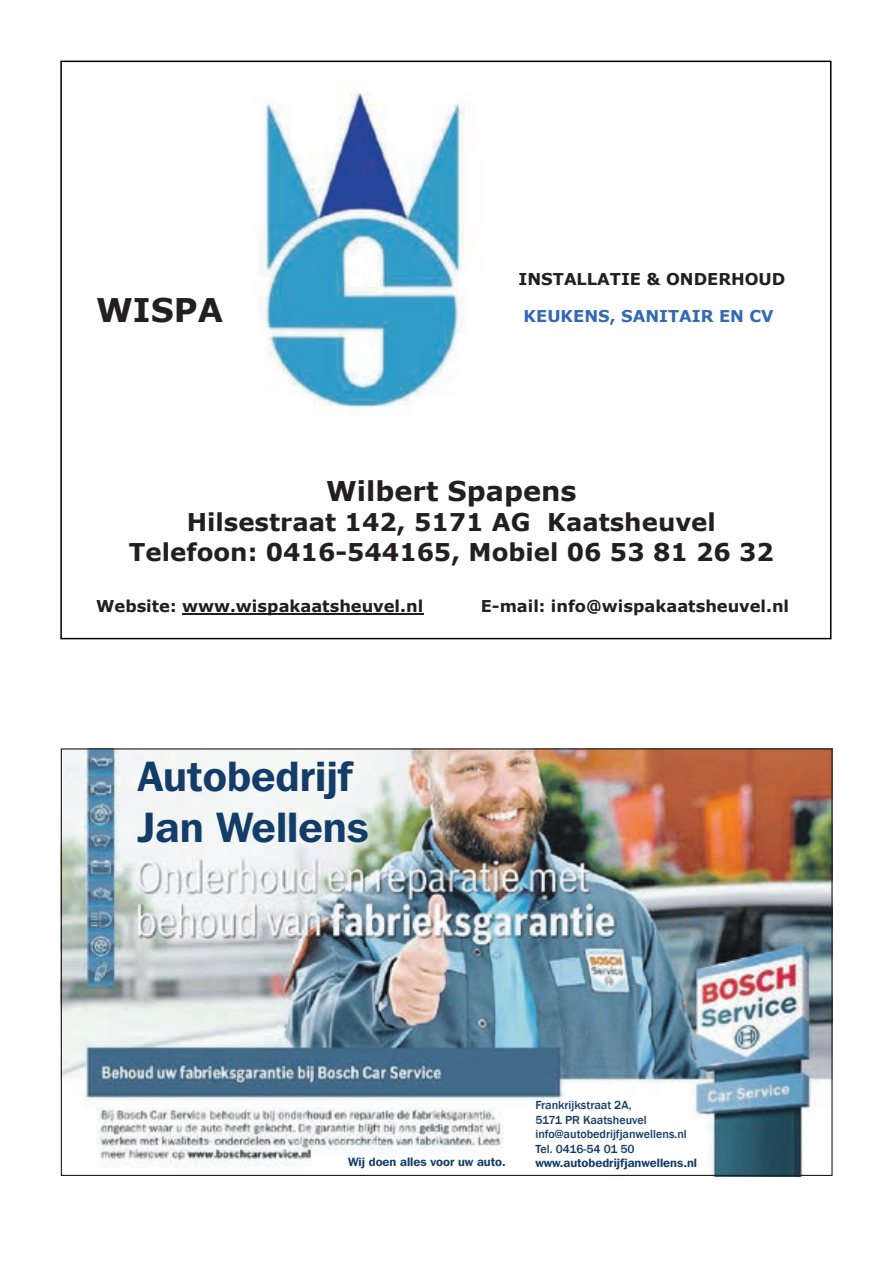
<style>
.page{position:relative;width:893px;height:1263px;background:#fff}
.page>*{position:absolute;margin:0;border:0;box-sizing:border-box;transform-origin:0 0}
.t1{font:600 42.3px/50.7px "Franklin Gothic IT Cby BT";color:#133c68}
.t2{font:700 32.55px "Verdana";color:#231f20}
.t3{font:700 27.15px "Verdana";color:#231f20}
.t4{font:700 24.45px/29.8px "Verdana";color:#231f20;text-align:center}
.t5{font:700 16.35px "Verdana";color:#231f20}
.t6{font:700 16.35px "Verdana";color:#3469b3}
.t7{font:500 12px/14.5px "Franklin Gothic";color:#133c68}
.t8{font:600 12px "Franklin Gothic IT Cby BT";color:#133c68}
</style>
<div class="page">
<img style="left:262px;top:92px;width:202px;height:316px">
<hr style="left:182px;top:613px;width:241px;height:2px;background:#231f20">
<img style="left:63px;top:750px;width:768px;height:424px">
<svg style="left:532px;top:1095px;width:174px;height:79px"></svg>
<svg style="left:345px;top:1151px;width:161px;height:23px"></svg>
<h2 class="t2" style="left:96px;top:287px;width:128px">WISPA</h2>
<p class="t5" style="left:519px;top:268px;width:268px">INSTALLATIE &amp; ONDERHOUD</p>
<p class="t6" style="left:524px;top:304px;width:252px">KEUKENS, SANITAIR EN CV</p>
<h3 class="t3" style="left:326px;top:472px;width:252px">Wilbert Spapens</h3>
<h3 class="t4" style="left:129px;top:507px;width:647px">Hilsestraat 142, 5171 AG Kaatsheuvel<br>Telefoon: 0416-544165, Mobiel 06 53 81 26 32</h3>
<p class="t5" style="left:96px;top:595px;width:329px">Website: www.wispakaatsheuvel.nl</p>
<p class="t5" style="left:481px;top:595px;width:310px">E-mail: info@wispakaatsheuvel.nl</p>
<h1 class="t1" style="left:138px;top:750px;width:233px">Autobedrijf<br>Jan Wellens</h1>
<p class="t7" style="left:535px;top:1098px;width:153px">Frankrijkstraat 2A,<br>5171 PR Kaatsheuvel info@autobedrijfjanwellens.nl<br>Tel. 0416-54 01 50</p>
<p class="t8" style="left:348px;top:1155px;width:159px">Wij doen alles voor uw auto.</p>
<p class="t8" style="left:535px;top:1155px;width:163px">www.autobedrijfjanwellens.nl</p>
</div>
